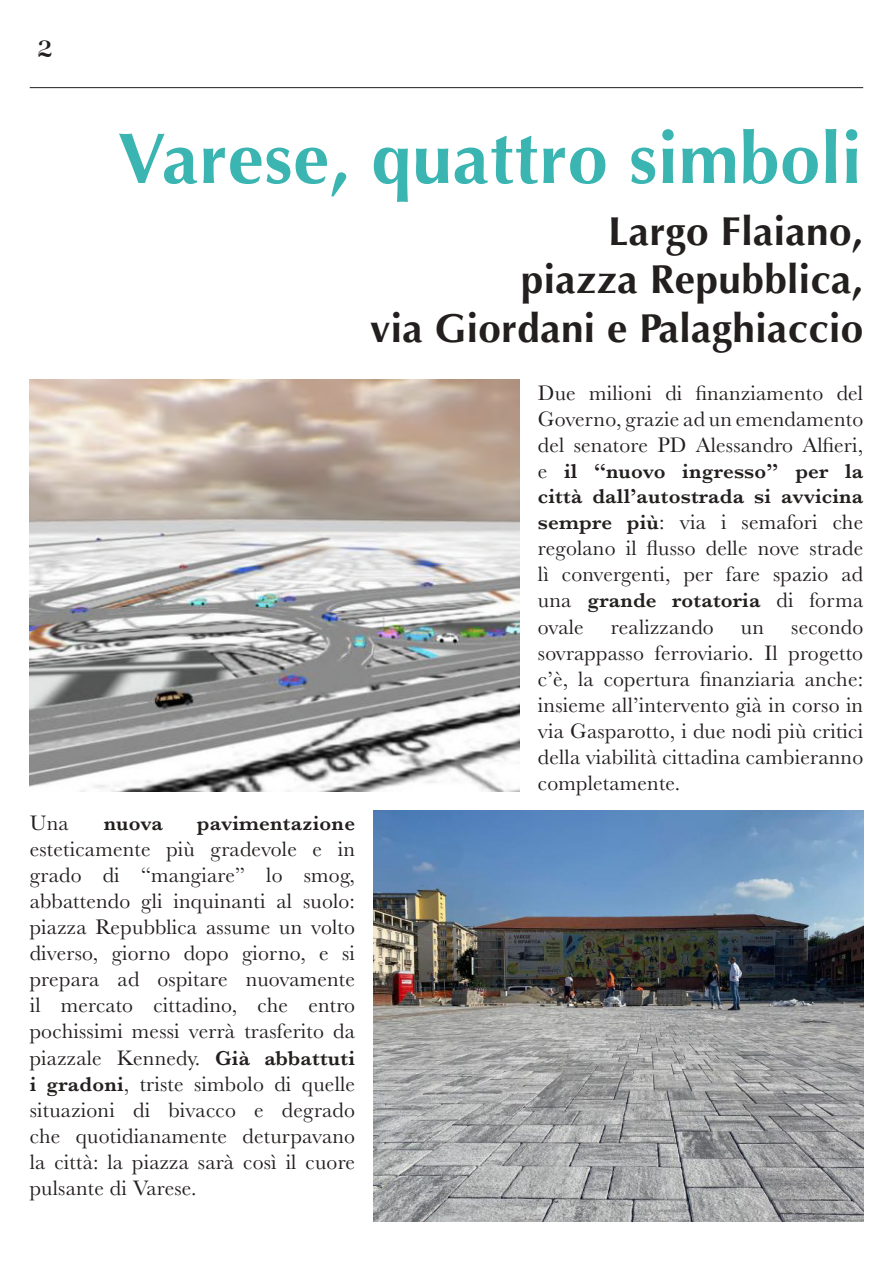
<style>
.page{position:relative;width:893px;height:1263px;background:#fff}
.page>*{position:absolute;margin:0;border:0;box-sizing:border-box;transform-origin:0 0}
.t1{font:700 72px "Optima";letter-spacing:.01em;color:#3bb5b2}
.t2{font:700 40.5px/48.6px "Optima";letter-spacing:.01em;color:#241f1f;text-align:right}
.t3{font:27px "Chapaza";color:#241f1f}
.t4{font:21.75px/26.1px "Baskerville";letter-spacing:.01em;color:#241f1f;text-align:justify}
.t5{font:600 21px/25.2px "Baskerville";letter-spacing:.01em;color:#241f1f}
.s1{font-weight:400;font-size:21.75px}
.s2{font-weight:600;font-size:21px}
</style>
<div class="page">
<hr style="left:30px;top:87px;width:833px;height:1px;background:#241f1f">
<img style="left:30px;top:380px;width:490px;height:411px">
<img style="left:373px;top:810px;width:490px;height:411px">
<p class="t3" style="left:38px;top:32px;width:15px">2</p>
<h1 class="t1" style="left:117px;top:117px;width:746px">Varese, quattro simboli</h1>
<h2 class="t2" style="left:370px;top:207px;width:495px">Largo Flaiano,<br>piazza Repubblica,<br>via Giordani e Palaghiaccio</h2>
<p class="t4" style="left:538px;top:380px;width:327px">Due milioni di finanziamento del Governo, grazie ad un emendamento del senatore PD Alessandro Alfieri,</p>
<p class="t5" style="left:538px;top:458px;width:327px"><span class="s1">e</span> il “nuovo ingresso” per la città dall’autostrada si avvicina</p>
<p class="t4" style="left:538px;top:509px;width:327px"><span class="s2">sempre più</span>: via i semafori che regolano il flusso delle nove strade lì convergenti, per fare spazio ad</p>
<p class="t5" style="left:538px;top:588px;width:327px"><span class="s1">una</span> grande rotatoria <span class="s1">di forma</span></p>
<p class="t4" style="left:538px;top:614px;width:177px">ovale realizzando</p>
<p class="t4" style="left:741px;top:614px;width:25px">un</p>
<p class="t4" style="left:538px;top:614px;width:327px;text-indent:253px">secondo sovrappasso ferroviario. Il progetto c’è, la copertura finanziaria anche: insieme all’intervento già in corso in via Gasparotto, i due nodi più critici della viabilità cittadina cambieranno completamente.</p>
<p class="t4" style="left:30px;top:810px;width:40px">Una</p>
<p class="t5" style="left:104px;top:810px;width:60px">nuova</p>
<p class="t5" style="left:197px;top:810px;width:160px">pavimentazione</p>
<p class="t4" style="left:30px;top:836px;width:327px">esteticamente più gradevole e in grado di “mangiare” lo smog, abbattendo gli inquinanti al suolo: piazza Repubblica assume un volto diverso, giorno dopo giorno, e si prepara ad ospitare nuovamente il mercato cittadino, che entro pochissimi messi verrà trasferito da piazzale Kennedy. <span class="s2">Già abbattuti i gradoni</span>, triste simbolo di quelle situazioni di bivacco e degrado che quotidianamente deturpavano la città: la piazza sarà così il cuore pulsante di Varese.</p>
</div>
